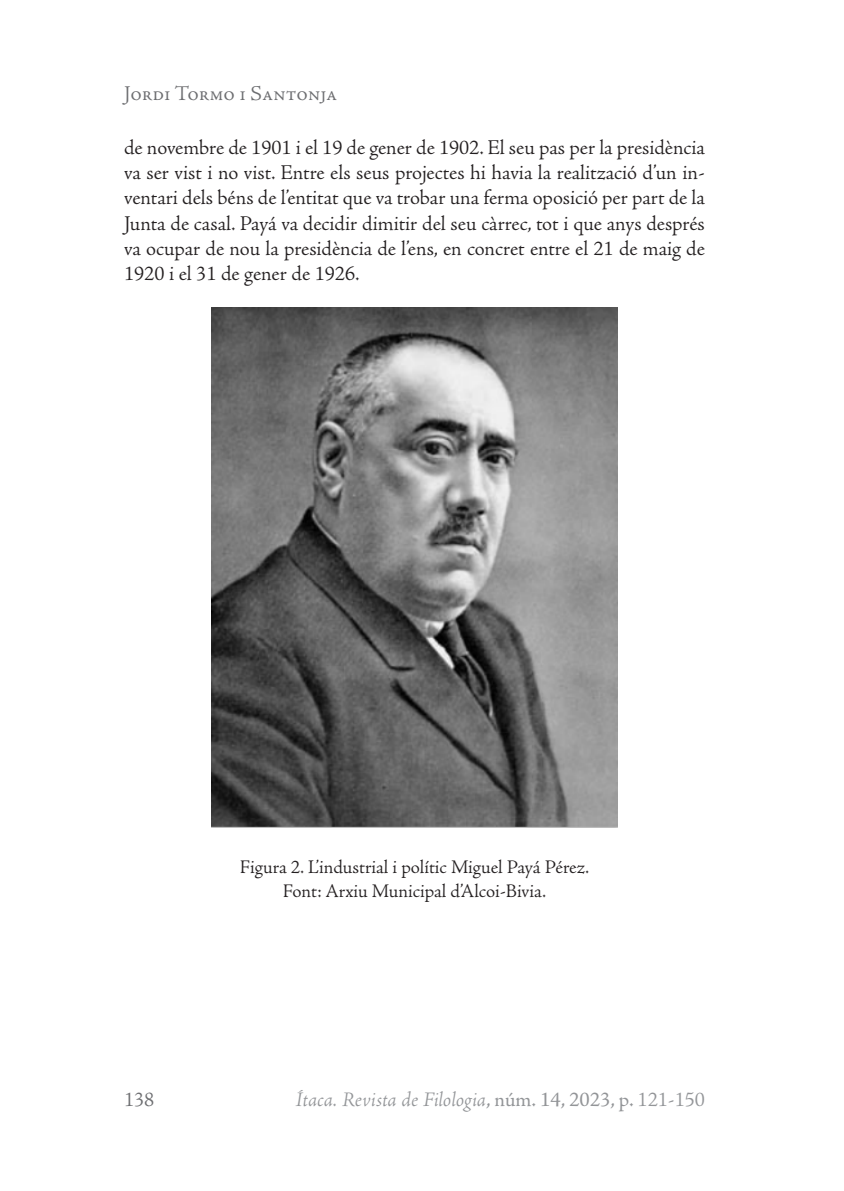
<style>
.page{position:relative;width:844px;height:1191px;background:#fff}
.page>*{position:absolute;margin:0;border:0;box-sizing:border-box;transform-origin:0 0}
.Text{font:300 21px/25.2px "Adobe Jenson Pro";color:#231f20;text-align:justify}
.t1{font:italic 300 21px "Adobe Jenson Pro";letter-spacing:-.005em;color:#939598}
.t2{font:300 21px "Adobe Jenson Pro";color:#6c6d70}
.Text-2{font:300 19.25px "Adobe Jenson Pro";letter-spacing:-.005em;color:#231f20}
.s1{font-weight:400;font-style:normal}
.s2{font-style:normal}
</style>
<div class="page">
<img style="left:211px;top:307px;width:406px;height:520px">
<p class="t2" style="left:124px;top:82px;width:214px">Jordi Tormo i Santonja</p>
<p class="Text" style="left:124px;top:135px;width:582px">de novembre de 1901 i el 19 de gener de 1902. El seu pas per la presidència va ser vist i no vist. Entre els seus projectes hi havia la realització d’un in&shy;ventari dels béns de l’entitat que va trobar una ferma oposició per part de la Junta de casal. Payá va decidir dimitir del seu càrrec, tot i que anys després va ocupar de nou la presidència de l’ens, en concret entre el 21 de maig de 1920 i el 31 de gener de 1926.</p>
<p class="Text-2" style="left:240px;top:856px;width:350px">Figura 2. L’industrial i polític Miguel Payá Pérez.</p>
<p class="Text-2" style="left:283px;top:879px;width:265px">Font: Arxiu Municipal d’Alcoi-Bivia.</p>
<p class="t2" style="left:124px;top:1087px;width:32px">138</p>
<p class="t1" style="left:295px;top:1087px;width:411px">Ítaca. Revista de Filologia<span class="s1">, núm. 14, 2023, p.</span> <span class="s2">121-150</span></p>
</div>
